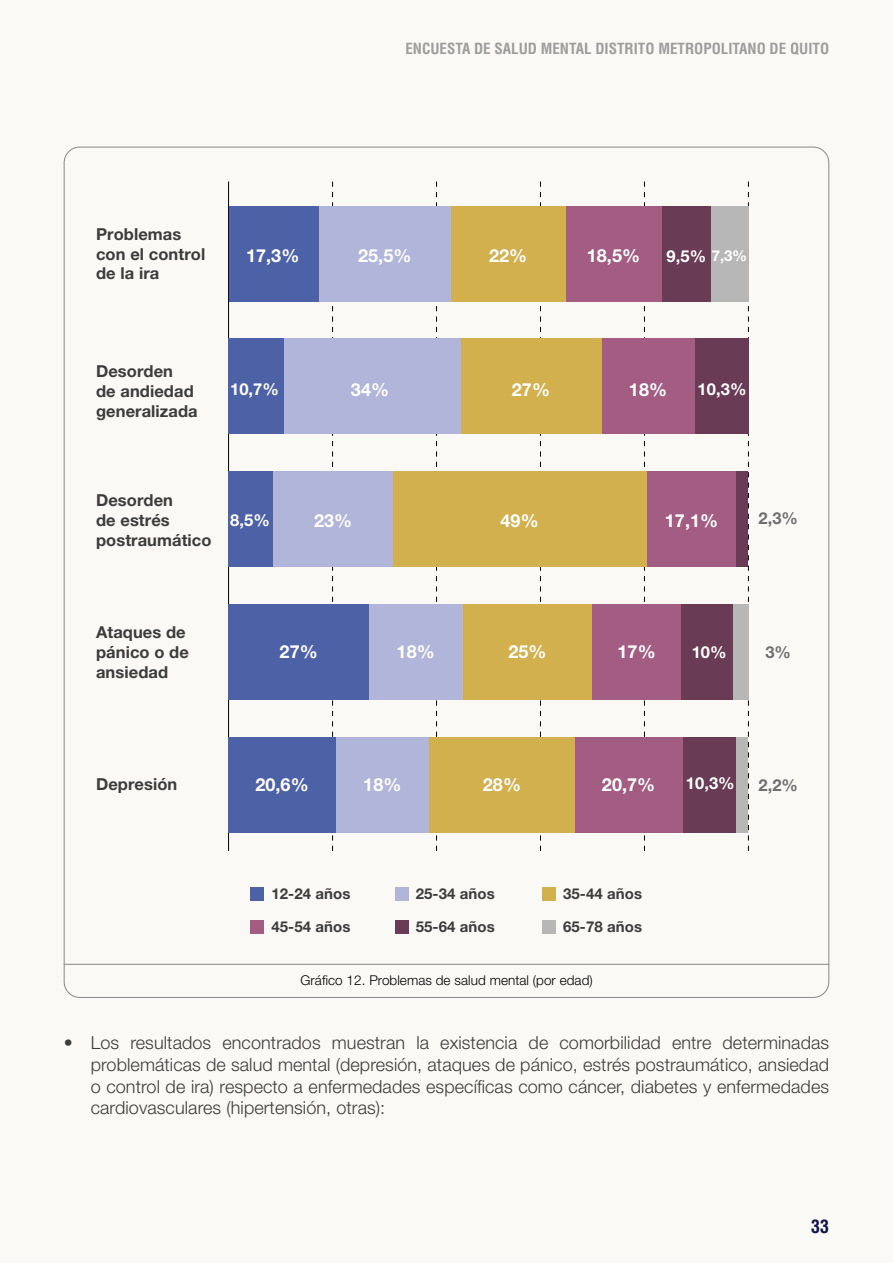
<style>
.page{position:relative;width:893px;height:1263px;background:#fbf9f5}
.page>*{position:absolute;margin:0;border:0;box-sizing:border-box;transform-origin:0 0}
.t1{font:300 18px/21.6px "Helvetica Neue LT Pro";letter-spacing:.005em;color:#3c3c3b;text-align:justify}
.t2{font:700 18px "Helvetica Neue LT Pro";letter-spacing:.005em;color:#fff}
.t3{font:700 condensed 18px "Helvetica LT Std";color:#111447}
.t4{font:700 16.5px/19.8px "Helvetica Neue LT Pro";letter-spacing:.005em;color:#3c3c3b}
.t5{font:700 16.5px "Helvetica Neue LT Pro";letter-spacing:.005em;color:#fff}
.t6{font:700 16.5px "Helvetica Neue LT Pro";color:#706f6f}
.t7{font:700 15px "Helvetica Neue LT Pro";letter-spacing:.005em;color:#3c3c3b}
.t8{font:700 condensed 15px "Helvetica LT Std";color:#9d9d9c}
.t9{font:300 13.5px "Helvetica Neue LT Pro";letter-spacing:.005em;color:#000}
.s1{font-size:15px}
</style>
<div class="page">
<hr style="left:64px;top:964px;width:765px;height:1px;background:#878787">
<div style="left:251px;top:887px;width:13px;height:13px;background:#4d61a6"></div>
<div style="left:395px;top:887px;width:14px;height:13px;background:#b0b5d9"></div>
<div style="left:542px;top:887px;width:14px;height:13px;background:#d1b04d"></div>
<div style="left:251px;top:920px;width:13px;height:14px;background:#a35c82"></div>
<div style="left:395px;top:920px;width:14px;height:14px;background:#693b54"></div>
<div style="left:542px;top:920px;width:14px;height:14px;background:#b8b7b7"></div>
<hr style="left:228px;top:181px;width:1px;height:670px;background:#000">
<svg style="left:332px;top:181px;width:1px;height:670px"></svg>
<svg style="left:436px;top:181px;width:1px;height:670px"></svg>
<svg style="left:540px;top:181px;width:1px;height:670px"></svg>
<svg style="left:644px;top:181px;width:1px;height:670px"></svg>
<svg style="left:748px;top:181px;width:1px;height:670px"></svg>
<div style="left:711px;top:206px;width:38px;height:95px;background:#b8b7b7"></div>
<div style="left:733px;top:604px;width:15px;height:96px;background:#b8b7b7"></div>
<div style="left:736px;top:737px;width:11px;height:95px;background:#b8b7b7"></div>
<div style="left:662px;top:206px;width:49px;height:95px;background:#693b54"></div>
<div style="left:695px;top:339px;width:53px;height:95px;background:#693b54"></div>
<div style="left:736px;top:471px;width:12px;height:96px;background:#693b54"></div>
<div style="left:681px;top:604px;width:52px;height:96px;background:#693b54"></div>
<div style="left:682px;top:737px;width:54px;height:95px;background:#693b54"></div>
<div style="left:565px;top:206px;width:97px;height:95px;background:#a35c82"></div>
<div style="left:601px;top:339px;width:94px;height:95px;background:#a35c82"></div>
<div style="left:647px;top:471px;width:89px;height:96px;background:#a35c82"></div>
<div style="left:592px;top:604px;width:89px;height:96px;background:#a35c82"></div>
<div style="left:575px;top:737px;width:107px;height:95px;background:#a35c82"></div>
<div style="left:451px;top:206px;width:114px;height:95px;background:#d1b04d"></div>
<div style="left:461px;top:339px;width:140px;height:95px;background:#d1b04d"></div>
<div style="left:392px;top:471px;width:255px;height:96px;background:#d1b04d"></div>
<div style="left:462px;top:604px;width:130px;height:96px;background:#d1b04d"></div>
<div style="left:429px;top:737px;width:146px;height:95px;background:#d1b04d"></div>
<div style="left:318px;top:206px;width:133px;height:95px;background:#b0b5d9"></div>
<div style="left:284px;top:339px;width:177px;height:95px;background:#b0b5d9"></div>
<div style="left:273px;top:471px;width:119px;height:96px;background:#b0b5d9"></div>
<div style="left:369px;top:604px;width:93px;height:96px;background:#b0b5d9"></div>
<div style="left:336px;top:737px;width:93px;height:95px;background:#b0b5d9"></div>
<div style="left:229px;top:206px;width:89px;height:95px;background:#4d61a6"></div>
<div style="left:229px;top:339px;width:55px;height:95px;background:#4d61a6"></div>
<div style="left:229px;top:471px;width:44px;height:96px;background:#4d61a6"></div>
<div style="left:229px;top:604px;width:140px;height:96px;background:#4d61a6"></div>
<div style="left:229px;top:737px;width:107px;height:95px;background:#4d61a6"></div>
<p class="t8" style="left:405px;top:39px;width:425px">ENCUESTA DE SALUD MENTAL DISTRITO METROPOLITANO DE QUITO</p>
<p class="t4" style="left:96px;top:224px;width:111px">Problemas con el control de la ira</p>
<p class="t2" style="left:246px;top:245px;width:55px">17,3%</p>
<p class="t2" style="left:358px;top:245px;width:55px">25,5%</p>
<p class="t2" style="left:489px;top:245px;width:40px">22%</p>
<p class="t2" style="left:587px;top:245px;width:55px">18,5%</p>
<p class="t5" style="left:666px;top:246px;width:82px">9,5% <span class="s1">7,3%</span></p>
<p class="t4" style="left:96px;top:361px;width:103px">Desorden<br>de andiedad generalizada</p>
<p class="t2" style="left:512px;top:378px;width:40px">27%</p>
<p class="t2" style="left:629px;top:378px;width:40px">18%</p>
<p class="t2" style="left:351px;top:378px;width:40px">34%</p>
<p class="t5" style="left:230px;top:379px;width:50px">10,7%</p>
<p class="t5" style="left:698px;top:378px;width:50px">10,3%</p>
<p class="t4" style="left:96px;top:490px;width:117px">Desorden<br>de estrés postraumático</p>
<p class="t5" style="left:230px;top:510px;width:41px">8,5%</p>
<p class="t2" style="left:314px;top:509px;width:40px">23%</p>
<p class="t2" style="left:501px;top:509px;width:40px">49%</p>
<p class="t2" style="left:665px;top:509px;width:55px">17,1%</p>
<p class="t6" style="left:758px;top:508px;width:41px">2,3%</p>
<p class="t4" style="left:96px;top:622px;width:94px">Ataques de pánico o de ansiedad</p>
<p class="t2" style="left:280px;top:640px;width:40px">27%</p>
<p class="t2" style="left:397px;top:640px;width:40px">18%</p>
<p class="t2" style="left:508px;top:640px;width:40px">25%</p>
<p class="t2" style="left:617px;top:640px;width:40px">17%</p>
<p class="t5" style="left:692px;top:642px;width:37px">10%</p>
<p class="t6" style="left:765px;top:642px;width:27px">3%</p>
<p class="t4" style="left:96px;top:774px;width:83px">Depresión</p>
<p class="t2" style="left:255px;top:773px;width:55px">20,6%</p>
<p class="t2" style="left:363px;top:773px;width:40px">18%</p>
<p class="t2" style="left:483px;top:773px;width:40px">28%</p>
<p class="t2" style="left:602px;top:773px;width:55px">20,7%</p>
<p class="t5" style="left:686px;top:772px;width:50px">10,3%</p>
<p class="t6" style="left:758px;top:775px;width:41px">2,2%</p>
<p class="t7" style="left:271px;top:884px;width:81px">12-24 años</p>
<p class="t7" style="left:416px;top:884px;width:81px">25-34 años</p>
<p class="t7" style="left:563px;top:884px;width:81px">35-44 años</p>
<p class="t7" style="left:271px;top:918px;width:81px">45-54 años</p>
<p class="t7" style="left:416px;top:918px;width:81px">55-64 años</p>
<p class="t7" style="left:563px;top:918px;width:81px">65-78 años</p>
<p class="t9" style="left:301px;top:972px;width:294px">Gráfico 12. Problemas de salud mental (por edad)</p>
<p class="t1" style="left:91px;top:1032px;width:740px;text-indent:-27px">• Los resultados encontrados muestran la existencia de comorbilidad entre determinadas problemáticas de salud mental (depresión, ataques de pánico, estrés postraumático, ansiedad o control de ira) respecto a enfermedades específicas como cáncer, diabetes y enfermedades cardiovasculares (hipertensión, otras):</p>
<p class="t3" style="left:811px;top:1215px;width:19px">33</p>
</div>
